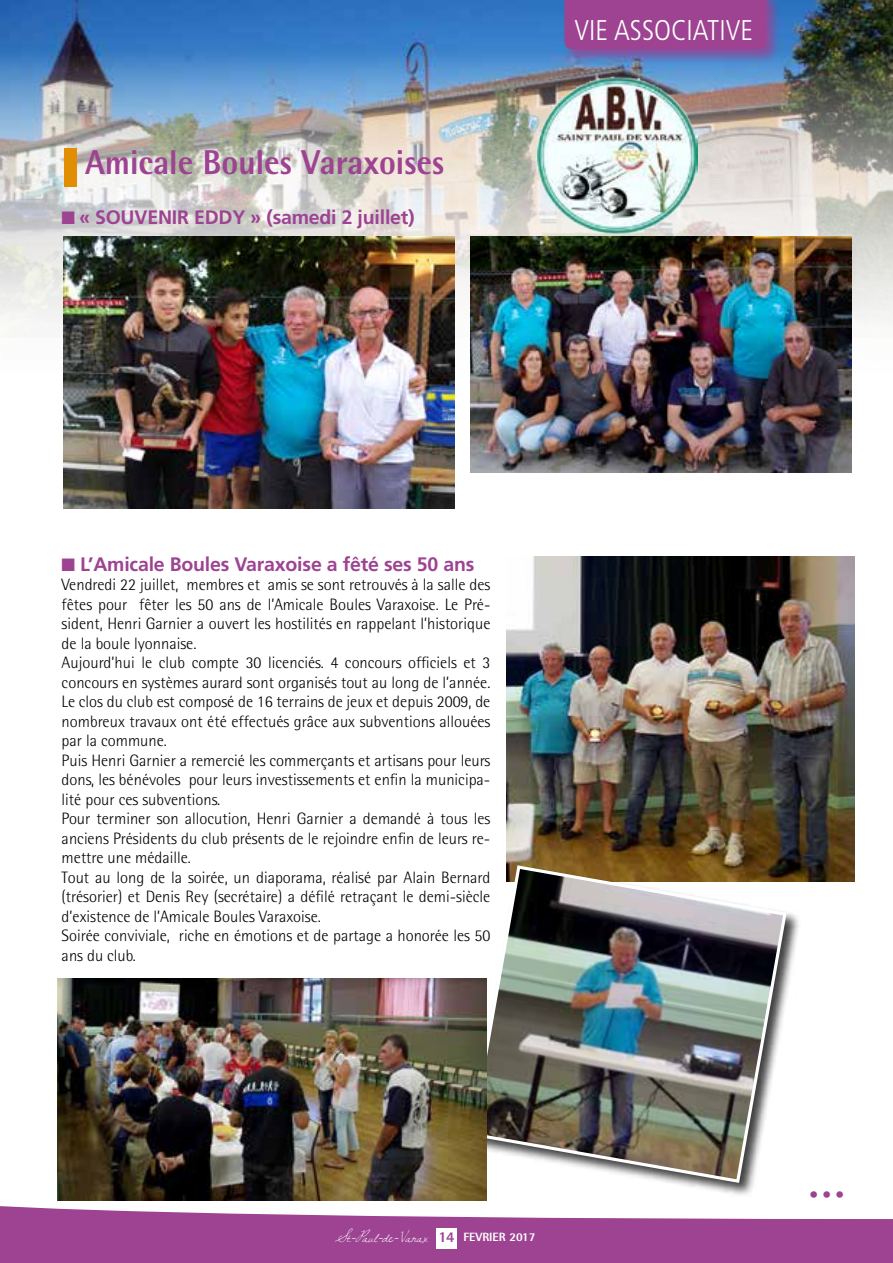
<style>
.page{position:relative;width:893px;height:1263px;background:#fff}
.page>*{position:absolute;margin:0;border:0;box-sizing:border-box;transform-origin:0 0}
.t1{font:800 34.5px "Rotis Semi Sans Std";color:#9d4392;scale:.94 1}
.t2{font:300 condensed 28.5px "Frutiger LT Std";color:#fff}
.t3{font:700 19.5px "Frutiger LT Std";letter-spacing:-.01em;color:#9d4392}
.t4{font:300 18px "Rotis Semi Sans Std";color:#9d4392}
.t5{font:300 16.5px/19.5px "Rotis Semi Sans Std";color:#000}
.t6{font:italic 13.5px "Dawningofa New Day";color:#fff}
.s1{font-family:"Rotis Semi Sans Std";font-weight:800;font-style:normal;font-size:15px;color:#9d4392}
.s2{font-family:"Rotis Semi Sans Std";font-weight:800;font-style:normal;font-size:12px}
</style>
<div class="page">
<svg style="left:0;top:1206px;width:893px;height:57px;fill:#9d4392"></svg>
<div style="left:436px;top:1228px;width:21px;height:21px;background:#fff"></div>
<img style="left:0;top:0;width:893px;height:395px">
<div style="left:562px;top:0;width:219px;height:64px;background:#9d4392;opacity:.75"></div>
<div style="left:564px;top:0;width:203px;height:50px;background:#9d4392"></div>
<div style="left:64px;top:148px;width:13px;height:38px;background:#e28e04"></div>
<img style="left:538px;top:74px;width:160px;height:161px">
<img style="left:470px;top:236px;width:382px;height:236px">
<img style="left:64px;top:236px;width:390px;height:273px">
<img style="left:506px;top:556px;width:348px;height:325px">
<div style="left:468px;top:863px;width:333px;height:334px;background:#000;opacity:.75"></div>
<img style="left:468px;top:863px;width:320px;height:322px">
<img style="left:58px;top:978px;width:428px;height:222px">
<h1 class="t1" style="left:85px;top:140px;width:383px">Amicale Boules Varaxoises</h1>
<p class="t3" style="left:62px;top:206px;width:355px">■ « SOUVENIR EDDY » (samedi 2 juillet)</p>
<h2 class="t2" style="left:574px;top:14px;width:180px">VIE ASSOCIATIVE</h2>
<p class="t3" style="left:62px;top:553px;width:414px">■ L’Amicale Boules Varaxoise a fêté ses 50 ans</p>
<p class="t5" style="left:62px;top:575px;width:430px">Vendredi 22 juillet, membres et amis se sont retrouvés à la salle des fêtes pour fêter les 50 ans de l’Amicale Boules Varaxoise. Le Pré&shy;sident, Henri Garnier a ouvert les hostilités en rappelant l’historique de la boule lyonnaise.<br>Aujourd’hui le club compte 30 licenciés. 4 concours officiels et 3 concours en systèmes aurard sont organisés tout au long de l’année.<br>Le clos du club est composé de 16 terrains de jeux et depuis 2009, de nombreux travaux ont été effectués grâce aux subventions allouées par la commune.<br>Puis Henri Garnier a remercié les commerçants et artisans pour leurs dons, les bénévoles pour leurs investissements et enfin la municipa&shy;lité pour ces subventions.<br>Pour terminer son allocution, Henri Garnier a demandé à tous les anciens Présidents du club présents de le rejoindre enfin de leurs re&shy;mettre une médaille.<br>Tout au long de la soirée, un diaporama, réalisé par Alain Bernard (trésorier) et Denis Rey (secrétaire) a défilé retraçant le demi-siècle d’existence de l’Amicale Boules Varaxoise.<br>Soirée conviviale, riche en émotions et de partage a honorée les 50 ans du club.</p>
<p class="t6" style="left:335px;top:1230px;width:202px">St-Paul-de-Varax <span class="s1">1 4</span> <span class="s2">F E V R I E R 2 0 1 7</span></p>
<p class="t4" style="left:809px;top:1184px;width:36px">• • •</p>
</div>
